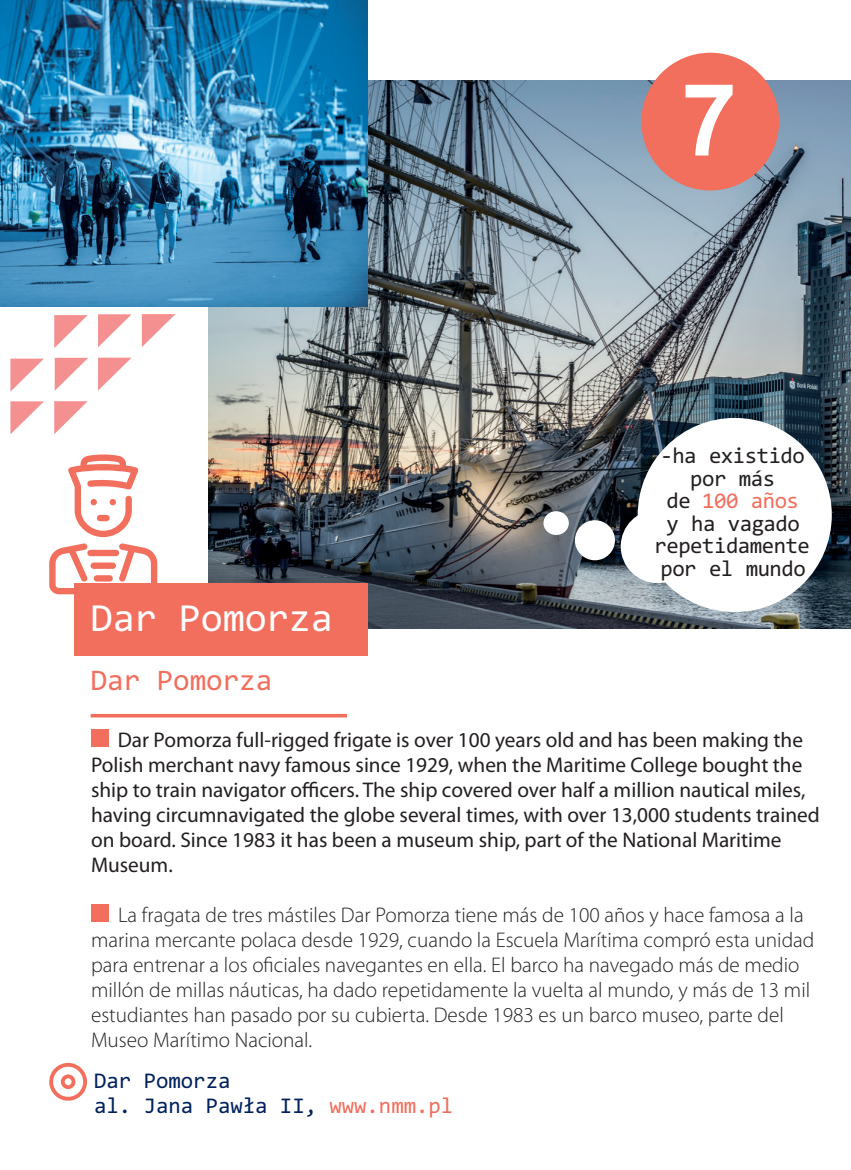
<style>
.page{position:relative;width:851px;height:1170px;background:#fff}
.page>*{position:absolute;margin:0;border:0;box-sizing:border-box;transform-origin:0 0}
.t1{font:700 100px "Arial";color:#fff}
.t2{font:40px "Consolas";color:#fff}
.t3{font:30px "Consolas";color:#f26e5d}
.t4{font:22.5px/22.5px "Consolas";letter-spacing:-.02em;color:#231f20;text-align:center}
.t5{font:22.5px/25px "Consolas";color:#00215d}
.t6{font:300 21.25px/25px "Myriad Pro";color:#231f20}
.t7{font:21.25px/25px "Myriad Pro";color:#231f20}
.s1{color:#f26e5d}
</style>
<div class="page">
<svg style="left:142px;top:314px;width:33px;height:33px"></svg>
<svg style="left:98px;top:357px;width:34px;height:33px"></svg>
<svg style="left:54px;top:401px;width:34px;height:33px"></svg>
<svg style="left:98px;top:314px;width:34px;height:33px"></svg>
<svg style="left:55px;top:358px;width:33px;height:33px"></svg>
<svg style="left:10px;top:401px;width:34px;height:33px"></svg>
<svg style="left:54px;top:315px;width:34px;height:33px"></svg>
<svg style="left:10px;top:358px;width:34px;height:33px"></svg>
<div style="left:91px;top:729px;width:18px;height:17px;background:#f26e5d"></div>
<div style="left:91px;top:904px;width:18px;height:17px;background:#f26e5d"></div>
<hr style="left:91px;top:714px;width:256px;height:3px;background:#f26e5d">
<img style="left:208px;top:81px;width:642px;height:547px">
<div style="left:641px;top:53px;width:138px;height:137px;background:#f26e5d;border-radius:50%"></div>
<img style="left:0;top:0;width:368px;height:306px">
<div style="left:75px;top:583px;width:293px;height:72px;background:#f26e5d"></div>
<svg style="left:49px;top:1062px;width:38px;height:38px"></svg>
<svg style="left:49px;top:543px;width:108px;height:51px"></svg>
<svg style="left:68px;top:454px;width:70px;height:83px"></svg>
<div style="left:87px;top:549px;width:32px;height:7px;background:#f26e5d;border-radius:3px"></div>
<div style="left:90px;top:562px;width:26px;height:7px;background:#f26e5d;border-radius:3px"></div>
<div style="left:94px;top:575px;width:19px;height:6px;background:#f26e5d;border-radius:3px"></div>
<div style="left:637px;top:418px;width:194px;height:194px;background:#fff;border-radius:50%"></div>
<div style="left:620px;top:509px;width:74px;height:74px;background:#fff;border-radius:50%"></div>
<div style="left:575px;top:520px;width:40px;height:40px;background:#fff;border-radius:50%"></div>
<div style="left:543px;top:511px;width:25px;height:24px;background:#fff;border-radius:50%"></div>
<h1 class="t1" style="left:681px;top:83px;width:57px">7</h1>
<h2 class="t2" style="left:91px;top:601px;width:244px">Dar Pomorza</h2>
<h3 class="t3" style="left:91px;top:667px;width:183px">Dar Pomorza</h3>
<p class="t4" style="left:654px;top:446px;width:157px">-ha existido por más<br>de <span class="s1">100 años<br></span>y ha vagado repetidamente por el mundo</p>
<p class="t7" style="left:91px;top:728px;width:730px;text-indent:27px">Dar Pomorza full-rigged frigate is over 100 years old and has been making the Polish merchant navy famous since 1929, when the Maritime College bought the ship to train navigator officers. The ship covered over half a million nautical miles, having circumnavigated the globe several times, with over 13,000 students trained on board. Since 1983 it has been a museum ship, part of the National Maritime Museum.</p>
<p class="t6" style="left:91px;top:903px;width:725px;text-indent:27px">La fragata de tres mástiles Dar Pomorza tiene más de 100 años y hace famosa a la marina mercante polaca desde 1929, cuando la Escuela Marítima compró esta unidad para entrenar a los oficiales navegantes en ella. El barco ha navegado más de medio millón de millas náuticas, ha dado repetidamente la vuelta al mundo, y más de 13 mil estudiantes han pasado por su cubierta. Desde 1983 es un barco museo, parte del Museo Marítimo Nacional.</p>
<p class="t5" style="left:94px;top:1070px;width:360px">Dar Pomorza<br>al. Jana Pawła II, <span class="s1">www.nmm.pl</span></p>
</div>
